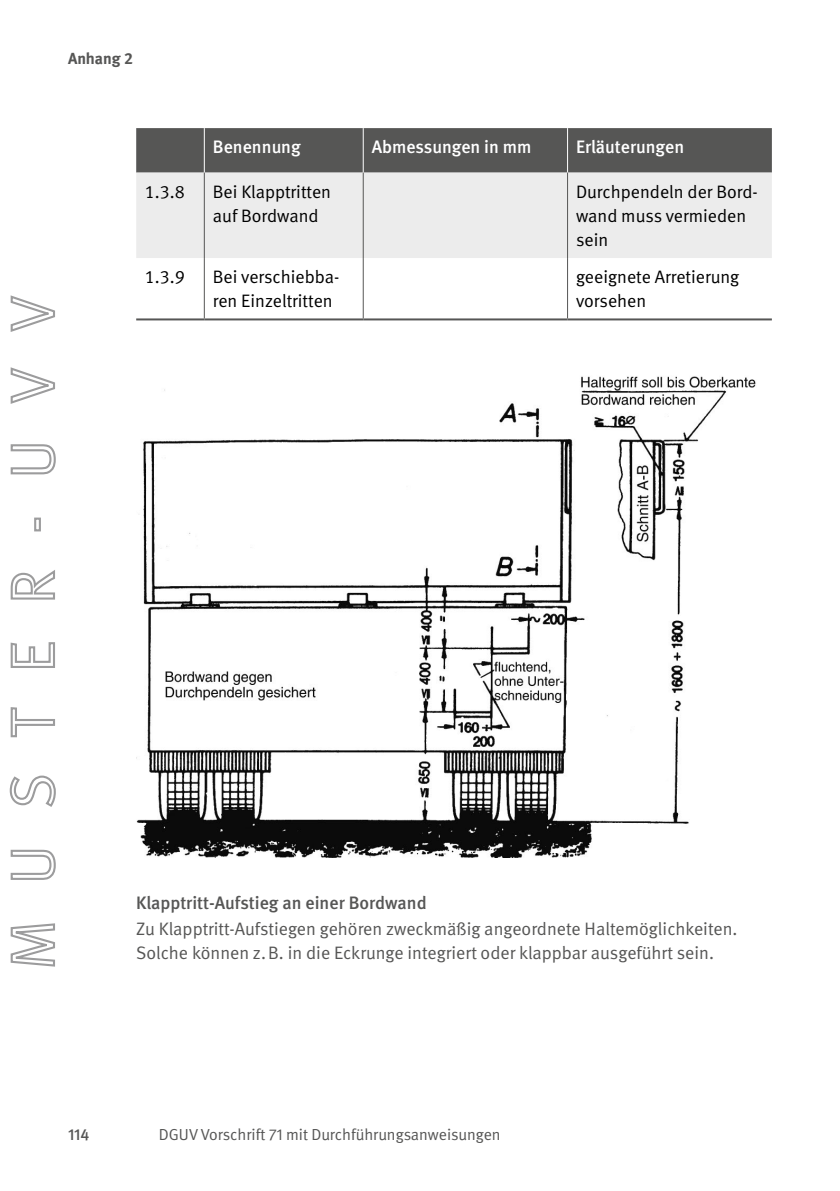
<style>
.page{position:relative;width:840px;height:1191px;background:#fff}
.page>*{position:absolute;margin:0;border:0;box-sizing:border-box;transform-origin:0 0}
.Tabellen_und_Graphen_TI{font:18px/24px "DGUV Meta";color:#000}
.t1{font:18px/24px "DGUV Meta";color:#565655}
.t2{font:500 18px "DGUV Meta";color:#fff}
.t3{font:500 18px "DGUV Meta";color:#565655}
.t4{font:16px "DGUV Meta";color:#565655}
.t5{font:700 16px "DGUV Meta";color:#565655}
.t6{font:500 16px "DGUV Meta";color:#565655}
</style>
<div class="page">
<div style="left:136px;top:128px;width:635px;height:45px;background:#565655"></div>
<div style="left:136px;top:173px;width:635px;height:85px;background:#ececec"></div>
<hr style="left:362px;top:128px;width:1px;height:45px;background:#fff">
<hr style="left:362px;top:173px;width:1px;height:85px;background:#565655">
<hr style="left:362px;top:258px;width:1px;height:60px;background:#565655">
<hr style="left:204px;top:128px;width:1px;height:45px;background:#fff">
<hr style="left:204px;top:173px;width:1px;height:85px;background:#565655">
<hr style="left:204px;top:258px;width:1px;height:60px;background:#565655">
<hr style="left:566px;top:128px;width:1px;height:45px;background:#fff">
<hr style="left:566px;top:173px;width:1px;height:85px;background:#565655">
<hr style="left:566px;top:258px;width:1px;height:60px;background:#565655">
<hr style="left:136px;top:318px;width:68px;height:2px;background:#565655">
<hr style="left:204px;top:318px;width:159px;height:2px;background:#565655">
<hr style="left:363px;top:318px;width:204px;height:2px;background:#565655">
<hr style="left:567px;top:318px;width:204px;height:2px;background:#565655">
<img style="left:136px;top:376px;width:620px;height:482px">
<svg style="left:10px;top:923px;width:45px;height:44px"></svg>
<svg style="left:10px;top:849px;width:46px;height:31px"></svg>
<svg style="left:9px;top:775px;width:47px;height:32px"></svg>
<svg style="left:10px;top:707px;width:45px;height:31px"></svg>
<svg style="left:10px;top:642px;width:45px;height:26px"></svg>
<svg style="left:10px;top:570px;width:45px;height:30px"></svg>
<div style="left:34px;top:517px;width:7px;height:14px;border:2px solid #9c9c9d"></div>
<svg style="left:10px;top:444px;width:46px;height:31px"></svg>
<svg style="left:10px;top:367px;width:45px;height:37px"></svg>
<svg style="left:10px;top:295px;width:45px;height:37px"></svg>
<p class="t5" style="left:68px;top:49px;width:66px">Anhang 2</p>
<p class="t2" style="left:213px;top:136px;width:89px">Benennung</p>
<p class="t2" style="left:371px;top:136px;width:161px">Abmessungen in mm</p>
<p class="t2" style="left:575px;top:136px;width:109px">Erläuterungen</p>
<p class="Tabellen_und_Graphen_TI" style="left:145px;top:180px;width:42px">1.3.8</p>
<p class="Tabellen_und_Graphen_TI" style="left:213px;top:180px;width:120px">Bei Klapptritten auf Bordwand</p>
<p class="Tabellen_und_Graphen_TI" style="left:575px;top:180px;width:183px">Durchpendeln der Bord&shy;wand muss vermieden sein</p>
<p class="Tabellen_und_Graphen_TI" style="left:145px;top:265px;width:42px">1.3.9</p>
<p class="Tabellen_und_Graphen_TI" style="left:213px;top:265px;width:128px">Bei verschiebba&shy;ren Einzeltritten</p>
<p class="Tabellen_und_Graphen_TI" style="left:575px;top:265px;width:165px">geeignete Arretierung vorsehen</p>
<p class="t3" style="left:136px;top:892px;width:292px">Klapptritt-Aufstieg an einer Bordwand</p>
<p class="t1" style="left:136px;top:917px;width:602px">Zu Klapptritt-Aufstiegen gehören zweckmäßig angeordnete Haltemöglichkeiten.<br>Solche können z.B. in die Eckrunge integriert oder klappbar ausgeführt sein.</p>
<p class="t6" style="left:68px;top:1124px;width:23px">114</p>
<p class="t4" style="left:159px;top:1124px;width:343px">DGUV Vorschrift 71 mit Durchführungsanweisungen</p>
</div>
